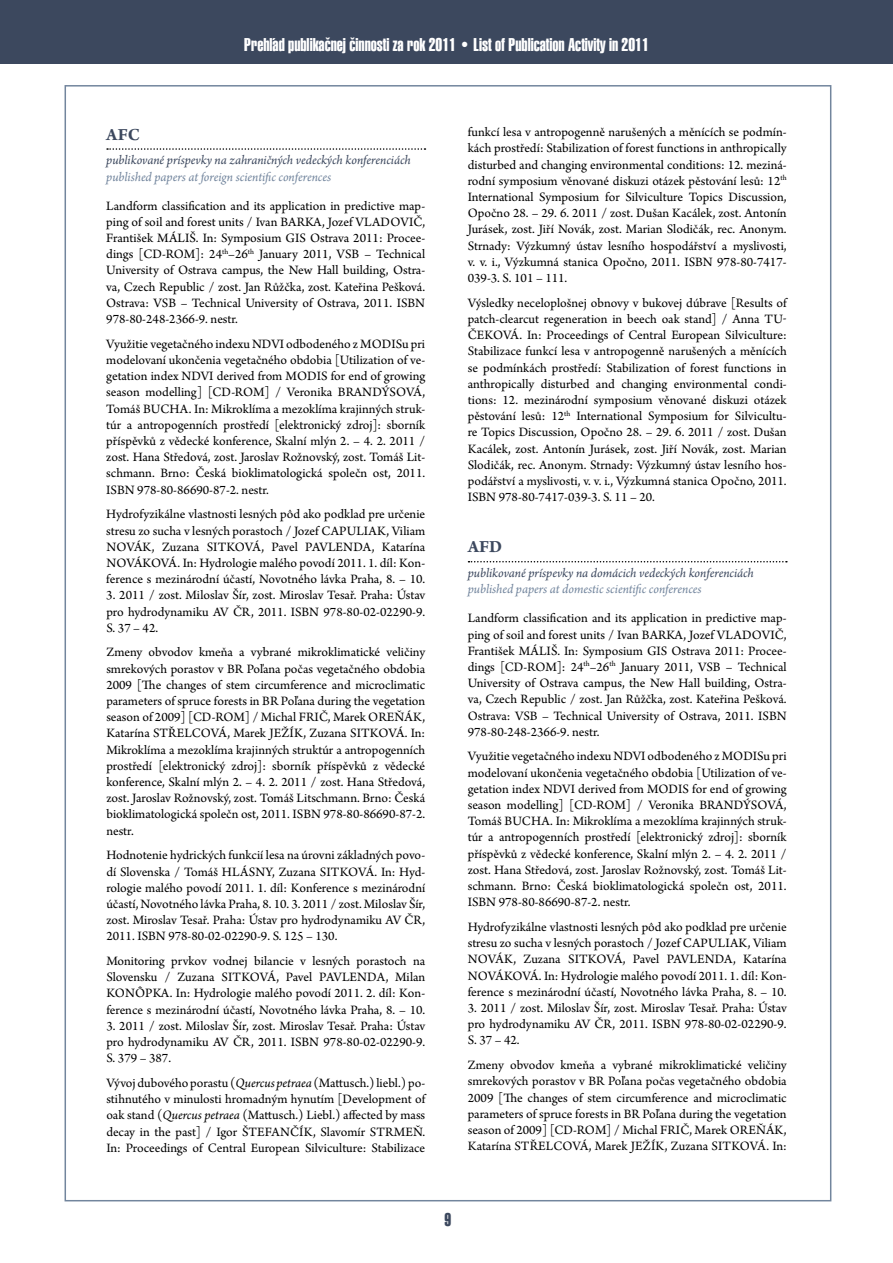
<style>
.page{position:relative;width:893px;height:1263px;background:#fff}
.page>*{position:absolute;margin:0;border:0;box-sizing:border-box;transform-origin:0 0}
.t1{font:18px "Swiss 911 AT Extra Compressed";color:#fff}
.t2{font:700 18px "Arno Pro";color:#3c485e}
.t3{font:18px "Swiss 911 AT Extra Compressed";color:#3c485e}
.t4{font:13.5px/16.2px "Arno Pro";color:#000;text-align:justify}
.t5{font:italic 13.5px "Arno Pro";letter-spacing:-.005em;color:#3c485e}
.t6{font:italic 13.5px "Arno Pro";letter-spacing:-.005em;color:#72859d}
.s1{font-style:italic}
</style>
<div class="page">
<div style="left:0;top:0;width:893px;height:64px;background:#3c485e"></div>
<svg style="left:107px;top:148px;width:318px;height:2px"></svg>
<svg style="left:468px;top:561px;width:319px;height:1px"></svg>
<h1 class="t1" style="left:244px;top:35px;width:406px">Prehľad publikačnej činnosti za rok 2011 • List of Publication Activity in 2011</h1>
<h1 class="t2" style="left:106px;top:124px;width:35px">AFC</h1>
<p class="t5" style="left:106px;top:153px;width:306px">publikované príspevky na zahraničných vedeckých konferenciách</p>
<p class="t6" style="left:106px;top:169px;width:226px">published papers at foreign scientific conferences</p>
<p class="t4" style="left:106px;top:198px;width:320px">Landform classification and its application in predictive map&shy;ping of soil and forest units / Ivan Barka, Jozef Vladovič</p>
<p class="t4" style="left:106px;top:214px;width:320px;text-indent:316px">, František Máliš. In: Symposium GIS Ostrava 2011: Procee&shy;dings [CD-ROM]: 24<sup>th</sup>–26<sup>th</sup> January 2011, VSB – Technical University of Ostrava campus, the New Hall building, Ostra&shy;va, Czech Republic / zost. Jan Růžčka, zost. Kateřina Pešková.<br>Ostrava: VSB – Technical University of Ostrava, 2011. ISBN 978-80-248-2366-9. nestr.</p>
<p class="t4" style="left:106px;top:336px;width:320px">Využitie vegetačného indexu NDVI odbodeného z MODISu pri modelovaní ukončenia vegetačného obdobia [Utilization of ve&shy;getation index NDVI derived from MODIS for end of growing season modelling] [CD-ROM] / Veronika Brandýsová, Tomáš Bucha</p>
<p class="t4" style="left:106px;top:401px;width:321px;text-indent:83px">. In: Mikroklíma a mezoklíma krajinných struk&shy;túr a antropogenních prostředí [elektronický zdroj]: sborník příspěvků z vědecké konference, Skalní mlýn 2. – 4. 2. 2011 / zost. Hana Středová, zost. Jaroslav Rožnovský, zost. Tomáš Lit&shy;schmann. Brno: Česká bioklimatologická společn ost, 2011.<br>ISBN 978-80-86690-87-2. nestr.</p>
<p class="t4" style="left:106px;top:507px;width:320px">Hydrofyzikálne vlastnosti lesných pôd ako podklad pre určenie stresu zo sucha v lesných porastoch / Jozef Capuliak</p>
<p class="t4" style="left:386px;top:523px;width:40px">, Viliam</p>
<p class="t4" style="left:106px;top:539px;width:131px">Novák, Zuzana Sitkov</p>
<p class="t4" style="left:253px;top:539px;width:70px">á, Pavel Pavlenda</p>
<p class="t4" style="left:372px;top:539px;width:55px">, Katarína</p>
<p class="t4" style="left:106px;top:555px;width:47px">Novákov</p>
<p class="t4" style="left:106px;top:555px;width:320px;text-align:right">á. In: Hydrologie malého povodí 2011. 1. díl: Kon-<br>ference s mezinárodní účastí, Novotného lávka Praha, 8. – 10.</p>
<p class="t4" style="left:106px;top:588px;width:320px">3. 2011 / zost. Miloslav Šír, zost. Miroslav Tesař. Praha: Ústav pro hydrodynamiku AV ČR, 2011. ISBN 978-80-02-02290-9.<br>S. 37 – 42.</p>
<p class="t4" style="left:106px;top:645px;width:321px">Zmeny obvodov kmeňa a vybrané mikroklimatické veličiny smrekových porastov v BR Poľana počas vegetačného obdobia 2009 [The changes of stem circumference and microclimatic parameters of spruce forests in BR Poľana during the vegetation season of 2009] [CD-ROM] / Michal Frič, Marek Oreňák, Katarína Střelcov</p>
<p class="t4" style="left:219px;top:726px;width:162px">á, Marek Ježík, Zuzana Sitkov</p>
<p class="t4" style="left:106px;top:726px;width:320px;text-indent:290px">á. In:<br>Mikroklíma a mezoklíma krajinných struktúr a antropogenních prostředí [elektronický zdroj]: sborník příspěvků z vědecké konference, Skalní mlýn 2. – 4. 2. 2011 / zost. Hana Středová, zost. Jaroslav Rožnovský, zost. Tomáš Litschmann. Brno: Česká bioklimatologická společn ost, 2011. ISBN 978-80-86690-87-2. nestr.</p>
<p class="t4" style="left:106px;top:848px;width:320px">Hodnotenie hydrických funkcií lesa na úrovni základných povo&shy;dí Slovenska / Tomáš Hlásny, Zuzana Sitkov</p>
<p class="t4" style="left:106px;top:864px;width:320px;text-indent:259px">á. In: Hyd&shy;rologie malého povodí 2011. 1. díl: Konference s mezinárodní účastí, Novotného lávka Praha, 8. 10. 3. 2011 / zost. Miloslav Šír, zost. Miroslav Tesař. Praha: Ústav pro hydrodynamiku AV ČR, 2011. ISBN 978-80-02-02290-9. S. 125 – 130.</p>
<p class="t4" style="left:106px;top:954px;width:320px">Monitoring prvkov vodnej bilancie v lesných porastoch na<br>Slovensku / Zuzana Sitkov</p>
<p class="t4" style="left:267px;top:970px;width:69px">á, Pavel Pavlenda</p>
<p class="t4" style="left:106px;top:970px;width:320px;text-indent:279px">, Milan Kon ôpka. In: Hydrologie malého povodí 2011. 2. díl: Kon&shy;ference s mezinárodní účastí, Novotného lávka Praha, 8. – 10.</p>
<p class="t4" style="left:106px;top:1018px;width:320px">3. 2011 / zost. Miloslav Šír, zost. Miroslav Tesař. Praha: Ústav pro hydrodynamiku AV ČR, 2011. ISBN 978-80-02-02290-9.<br>S. 379 – 387.</p>
<p class="t4" style="left:106px;top:1075px;width:320px">Vývoj dubového porastu (<span class="s1">Quercus petraea</span> (Mattusch.) liebl.) po&shy;stihnutého v minulosti hromadným hynutím [Development of oak stand (<span class="s1">Quercus petraea</span> (Mattusch.) Liebl.) affected by mass decay in the past] / Igor Štefanč</p>
<p class="t4" style="left:299px;top:1124px;width:97px">ík, Slavomír Strme</p>
<p class="t4" style="left:106px;top:1124px;width:320px;text-align:right">ň.<br>In: Proceedings of Central European Silviculture: Stabilizace</p>
<p class="t4" style="left:468px;top:125px;width:321px">funkcí lesa v antropogenně narušených a měnících se podmín&shy;kách prostředí: Stabilization of forest functions in anthropically disturbed and changing environmental conditions: 12. meziná&shy;rodní symposium věnované diskuzi otázek pěstování lesů: 12<sup>th </sup>International Symposium for Silviculture Topics Discussion, Opočno 28. – 29. 6. 2011 / zost. Dušan Kacálek, zost. Antonín Jurásek, zost. Jiří Novák, zost. Marian Slodičák, rec. Anonym.<br>Strnady: Výzkumný ústav lesního hospodářství a myslivosti, v. v. i., Výzkumná stanica Opočno, 2011. ISBN 978-80-7417- 039-3. S. 101 – 111.</p>
<p class="t4" style="left:468px;top:295px;width:320px">Výsledky neceloplošnej obnovy v bukovej dúbrave [Results of patch-clearcut regeneration in beech oak stand] / Anna Tu&shy;čekov</p>
<p class="t4" style="left:468px;top:328px;width:321px;text-indent:43px">á. In: Proceedings of Central European Silviculture:<br>Stabilizace funkcí lesa v antropogenně narušených a měnících se podmínkách prostředí: Stabilization of forest functions in anthropically disturbed and changing environmental condi&shy;tions: 12. mezinárodní symposium věnované diskuzi otázek pěstování lesů: 12<sup>th</sup> International Symposium for Silvicultu&shy;re Topics Discussion, Opočno 28. – 29. 6. 2011 / zost. Dušan Kacálek, zost. Antonín Jurásek, zost. Jiří Novák, zost. Marian Slodičák, rec. Anonym. Strnady: Výzkumný ústav lesního hos&shy;podářství a myslivosti, v. v. i., Výzkumná stanica Opočno, 2011.<br>ISBN 978-80-7417-039-3. S. 11 – 20.</p>
<h1 class="t2" style="left:468px;top:537px;width:36px">AFD</h1>
<p class="t5" style="left:468px;top:565px;width:288px">publikované príspevky na domácich vedeckých konferenciách</p>
<p class="t6" style="left:468px;top:582px;width:235px">published papers at domestic scientific conferences</p>
<p class="t4" style="left:468px;top:611px;width:320px">Landform classification and its application in predictive map&shy;ping of soil and forest units / Ivan Barka, Jozef Vladovič</p>
<p class="t4" style="left:468px;top:627px;width:320px;text-indent:316px">, František Máliš. In: Symposium GIS Ostrava 2011: Procee&shy;dings [CD-ROM]: 24<sup>th</sup>–26<sup>th</sup> January 2011, VSB – Technical University of Ostrava campus, the New Hall building, Ostra&shy;va, Czech Republic / zost. Jan Růžčka, zost. Kateřina Pešková.<br>Ostrava: VSB – Technical University of Ostrava, 2011. ISBN 978-80-248-2366-9. nestr.</p>
<p class="t4" style="left:468px;top:749px;width:320px">Využitie vegetačného indexu NDVI odbodeného z MODISu pri modelovaní ukončenia vegetačného obdobia [Utilization of ve&shy;getation index NDVI derived from MODIS for end of growing season modelling] [CD-ROM] / Veronika Brandýsová, Tomáš Bucha</p>
<p class="t4" style="left:468px;top:814px;width:321px;text-indent:83px">. In: Mikroklíma a mezoklíma krajinných struk&shy;túr a antropogenních prostředí [elektronický zdroj]: sborník příspěvků z vědecké konference, Skalní mlýn 2. – 4. 2. 2011 / zost. Hana Středová, zost. Jaroslav Rožnovský, zost. Tomáš Lit&shy;schmann. Brno: Česká bioklimatologická společn ost, 2011.<br>ISBN 978-80-86690-87-2. nestr.</p>
<p class="t4" style="left:468px;top:919px;width:320px">Hydrofyzikálne vlastnosti lesných pôd ako podklad pre určenie stresu zo sucha v lesných porastoch / Jozef Capuliak</p>
<p class="t4" style="left:748px;top:936px;width:40px">, Viliam</p>
<p class="t4" style="left:468px;top:952px;width:131px">Novák, Zuzana Sitkov</p>
<p class="t4" style="left:614px;top:952px;width:70px">á, Pavel Pavlenda</p>
<p class="t4" style="left:733px;top:952px;width:55px">, Katarína</p>
<p class="t4" style="left:468px;top:968px;width:47px">Novákov</p>
<p class="t4" style="left:468px;top:968px;width:320px;text-align:right">á. In: Hydrologie malého povodí 2011. 1. díl: Kon-<br>ference s mezinárodní účastí, Novotného lávka Praha, 8. – 10.</p>
<p class="t4" style="left:468px;top:1000px;width:320px">3. 2011 / zost. Miloslav Šír, zost. Miroslav Tesař. Praha: Ústav pro hydrodynamiku AV ČR, 2011. ISBN 978-80-02-02290-9.<br>S. 37 – 42.</p>
<p class="t4" style="left:468px;top:1058px;width:321px">Zmeny obvodov kmeňa a vybrané mikroklimatické veličiny smrekových porastov v BR Poľana počas vegetačného obdobia 2009 [The changes of stem circumference and microclimatic parameters of spruce forests in BR Poľana during the vegetation season of 2009] [CD-ROM] / Michal Frič, Marek Oreňák, Katarína Střelcov</p>
<p class="t4" style="left:580px;top:1139px;width:162px">á, Marek Ježík, Zuzana Sitkov</p>
<p class="t4" style="left:757px;top:1139px;width:31px">á. In:</p>
<h1 class="t3" style="left:445px;top:1209px;width:8px">9</h1>
</div>
